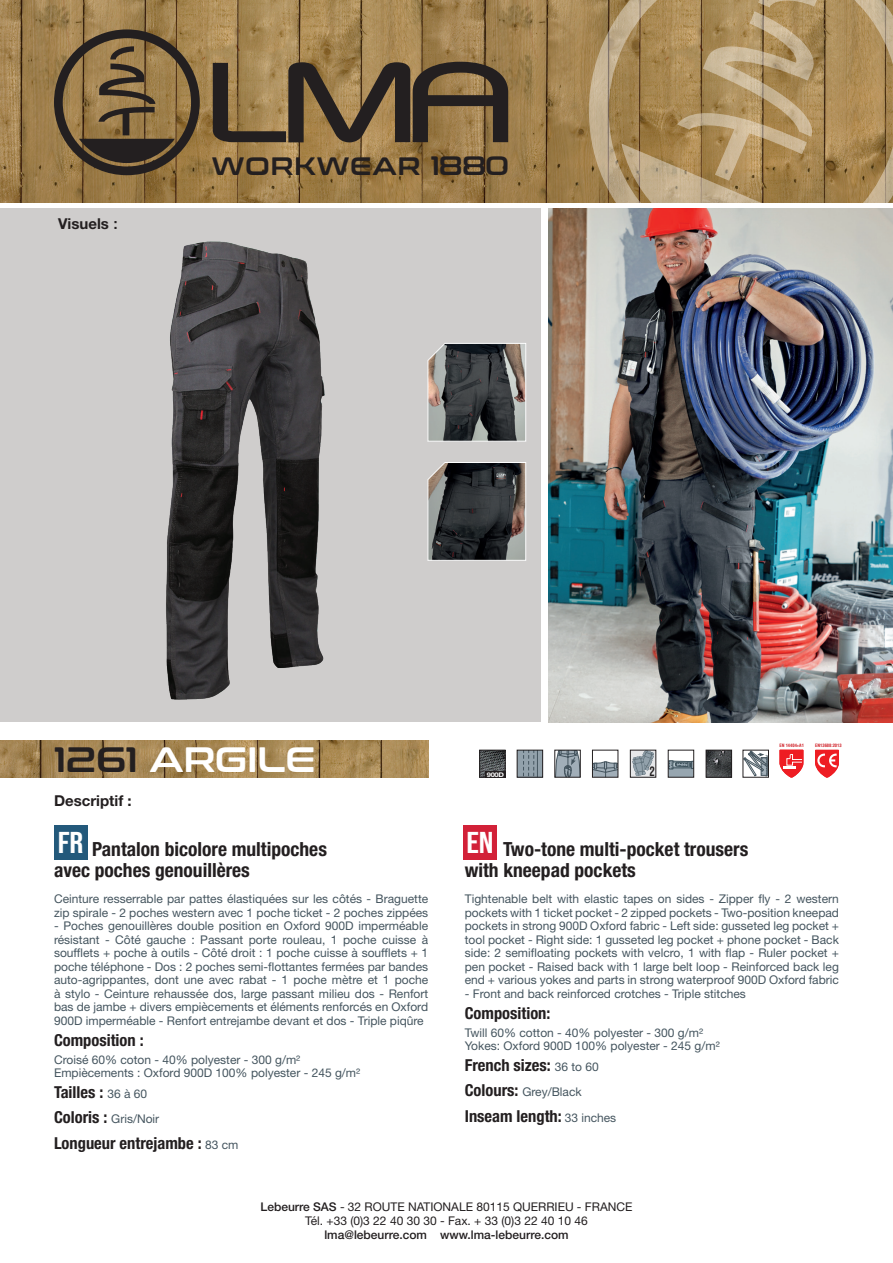
<style>
.page{position:relative;width:893px;height:1263px;background:#fff}
.page>*{position:absolute;margin:0;border:0;box-sizing:border-box;transform-origin:0 0}
.t1{font:35.1px "Conthrax Sb";color:#fff}
.t2{font:30px "Bebas Neue";color:#fff;scale:1.15 1}
.t3{font:25.05px "Conthrax Sb";letter-spacing:.04em;color:#231f20}
.t4{font:700 condensed 19.5px/21px "Helvetica Neue LT Std";color:#231f20}
.t5{font:700 condensed 16.5px "Helvetica Neue LT Std";color:#231f20}
.t6{font:700 15px "Helvetica Neue LT Std";color:#231f20}
.t7{font:13.5px "Bebas Neue";color:#231f20}
.t8{font:12px/13.5px "Helvetica Neue LT Std";color:#45555f}
.t9{font:12px/14.4px "Helvetica Neue LT Std";color:#231f20;text-align:center}
.t10{font:500 12px "Helvetica Neue LT Std";color:#231f20}
.t11{font:700 6.3px "Helvetica Neue LT Std";color:#fff;scale:1.18 1}
.t12{font:700 condensed 4.5px "Helvetica";color:#d1232a}
.s1{font-family:"Arial"}
.s2{font-size:26.55px}
.s3{color:#231f20}
.s4{font-weight:400;font-stretch:normal;font-size:12px;color:#45555f}
.s5{font-weight:700;font-stretch:condensed;font-size:16.5px;color:#231f20}
.s6{font-weight:500}
</style>
<div class="page">
<img style="left:0;top:740px;width:428px;height:38px">
<img style="left:0;top:0;width:566px;height:202px">
<svg style="left:54px;top:29px;width:146px;height:146px;background:#765f3c"></svg>
<svg style="left:213px;top:62px;width:295px;height:80px;background:#6d593c"></svg>
<svg style="left:566px;top:0;width:327px;height:209px;background:#ab8e60"></svg>
<svg style="left:621px;top:0;width:199px;height:209px;background:#b09466"></svg>
<div style="left:0;top:209px;width:540px;height:513px;background:#cfcdcc"></div>
<div style="left:54px;top:825px;width:33px;height:34px;background:#23597b"></div>
<div style="left:463px;top:825px;width:34px;height:34px;background:#d22138"></div>
<img style="left:549px;top:209px;width:344px;height:513px">
<svg style="left:427px;top:343px;width:99px;height:99px;background:#5e5f5e"></svg>
<svg style="left:427px;top:462px;width:99px;height:99px;background:#464747"></svg>
<img style="left:166px;top:241px;width:159px;height:459px">
<svg style="left:519px;top:752px;width:22px;height:24px"></svg>
<div style="left:517px;top:750px;width:26px;height:28px;border:1px solid #231f20"></div>
<svg style="left:556px;top:752px;width:23px;height:24px"></svg>
<div style="left:554px;top:750px;width:27px;height:28px;border:1px solid #231f20"></div>
<svg style="left:594px;top:762px;width:22px;height:14px"></svg>
<div style="left:592px;top:750px;width:26px;height:28px;border:1px solid #231f20"></div>
<img style="left:708px;top:752px;width:22px;height:24px">
<div style="left:706px;top:750px;width:26px;height:28px;border:1px solid #231f20"></div>
<svg style="left:670px;top:760px;width:22px;height:16px"></svg>
<div style="left:668px;top:750px;width:26px;height:28px;border:1px solid #231f20"></div>
<svg style="left:815px;top:750px;width:24px;height:28px"></svg>
<svg style="left:779px;top:750px;width:24px;height:28px"></svg>
<svg style="left:632px;top:752px;width:22px;height:24px"></svg>
<div style="left:630px;top:750px;width:26px;height:28px;border:1px solid #231f20"></div>
<img style="left:481px;top:752px;width:22px;height:24px">
<div style="left:479px;top:750px;width:26px;height:28px;border:1px solid #231f20"></div>
<div style="left:485px;top:771px;width:20px;height:6px;background:#231f20"></div>
<svg style="left:745px;top:752px;width:22px;height:24px"></svg>
<div style="left:743px;top:750px;width:26px;height:28px;border:1px solid #231f20"></div>
<p class="t6" style="left:58px;top:214px;width:61px">Visuels <span class="s1">:</span></p>
<h3 class="t3" style="left:212px;top:147px;width:299px">WORKWEAR <span class="s2">1880</span></h3>
<h1 class="t1" style="left:54px;top:733px;width:263px"><span class="s3">1261</span> ARGILE</h1>
<p class="t11" style="left:487px;top:771px;width:16px">900D</p>
<p class="t7" style="left:649px;top:764px;width:7px">2</p>
<p class="t12" style="left:779px;top:742px;width:26px">EN 14404+A1</p>
<p class="t12" style="left:815px;top:742px;width:28px">EN13688:2013</p>
<p class="t6" style="left:54px;top:792px;width:79px">Descriptif :</p>
<h2 class="t2" style="left:58px;top:826px;width:24px">FR</h2>
<h2 class="t2" style="left:466px;top:826px;width:25px">EN</h2>
<h3 class="t4" style="left:54px;top:838px;width:274px;text-indent:38px">Pantalon bicolore multipoches avec poches genouillères</h3>
<p class="t8" style="left:54px;top:892px;width:376px">Ceinture resserrable par pattes élastiquées sur les côtés - Braguette zip spirale - 2 poches western avec 1 poche ticket - 2 poches zippées</p>
<p class="t8" style="left:54px;top:919px;width:376px;text-align:justify">- Poches genouillères double position en Oxford 900D imperméable résistant - Côté gauche : Passant porte rouleau, 1 poche cuisse à soufflets + poche à outils - Côté droit : 1 poche cuisse à soufflets + 1 poche téléphone - Dos : 2 poches semi-flottantes fermées par bandes auto-agrippantes, dont une avec rabat - 1 poche mètre et 1 poche à stylo - Ceinture rehaussée dos, large passant milieu dos - Renfort bas de jambe + divers empiècements et éléments renforcés en Oxford 900D imperméable - Renfort entrejambe devant et dos - Triple piqûre</p>
<h3 class="t5" style="left:54px;top:1030px;width:91px">Composition :</h3>
<p class="t8" style="left:54px;top:1052px;width:308px">Croisé 60% coton - 40% polyester - 300 g/m²<br>Empiècements : Oxford 900D 100% polyester - 245 g/m²</p>
<h3 class="t5" style="left:54px;top:1082px;width:95px">Tailles : <span class="s4">36 à 60</span></h3>
<p class="t8" style="left:54px;top:1112px;width:107px"><span class="s5">Coloris :</span> Gris/Noir</p>
<h3 class="t5" style="left:54px;top:1133px;width:186px">Longueur entrejambe : <span class="s4">83 cm</span></h3>
<h3 class="t4" style="left:465px;top:838px;width:285px;text-indent:38px">Two-tone multi-pocket trousers with kneepad pockets</h3>
<p class="t8" style="left:465px;top:892px;width:376px;text-align:justify">Tightenable belt with elastic tapes on sides - Zipper fly - 2 western pockets with 1 ticket pocket - 2 zipped pockets - Two-position kneepad pockets in strong 900D Oxford fabric - Left side: gusseted leg pocket + tool pocket - Right side: 1 gusseted leg pocket + phone pocket - Back side: 2 semifloating pockets with velcro, 1 with flap - Ruler pocket + pen pocket - Raised back with 1 large belt loop - Reinforced back leg end + various yokes and parts in strong waterproof 900D Oxford fabric</p>
<p class="t8" style="left:465px;top:987px;width:283px">- Front and back reinforced crotches - Triple stitches</p>
<h3 class="t5" style="left:465px;top:1003px;width:87px">Composition:</h3>
<p class="t8" style="left:465px;top:1025px;width:256px">Twill 60% cotton - 40% polyester - 300 g/m²<br>Yokes: Oxford 900D 100% polyester - 245 g/m²</p>
<h3 class="t5" style="left:465px;top:1055px;width:136px">French sizes: <span class="s4">36 to 60</span></h3>
<p class="t8" style="left:465px;top:1085px;width:118px"><span class="s5">Colours:</span> Grey/Black</p>
<h3 class="t5" style="left:465px;top:1106px;width:153px">Inseam length: <span class="s4">33 inches</span></h3>
<p class="t9" style="left:260px;top:1199px;width:373px"><span class="s6">Lebeurre SAS</span> - 32 ROUTE NATIONALE 80115 QUERRIEU - FRANCE<br>Tél. +33 (0)3 22 40 30 30 - Fax. + 33 (0)3 22 40 10 46</p>
<p class="t10" style="left:324px;top:1228px;width:246px">lma@lebeurre.com www.lma-lebeurre.com</p>
</div>
